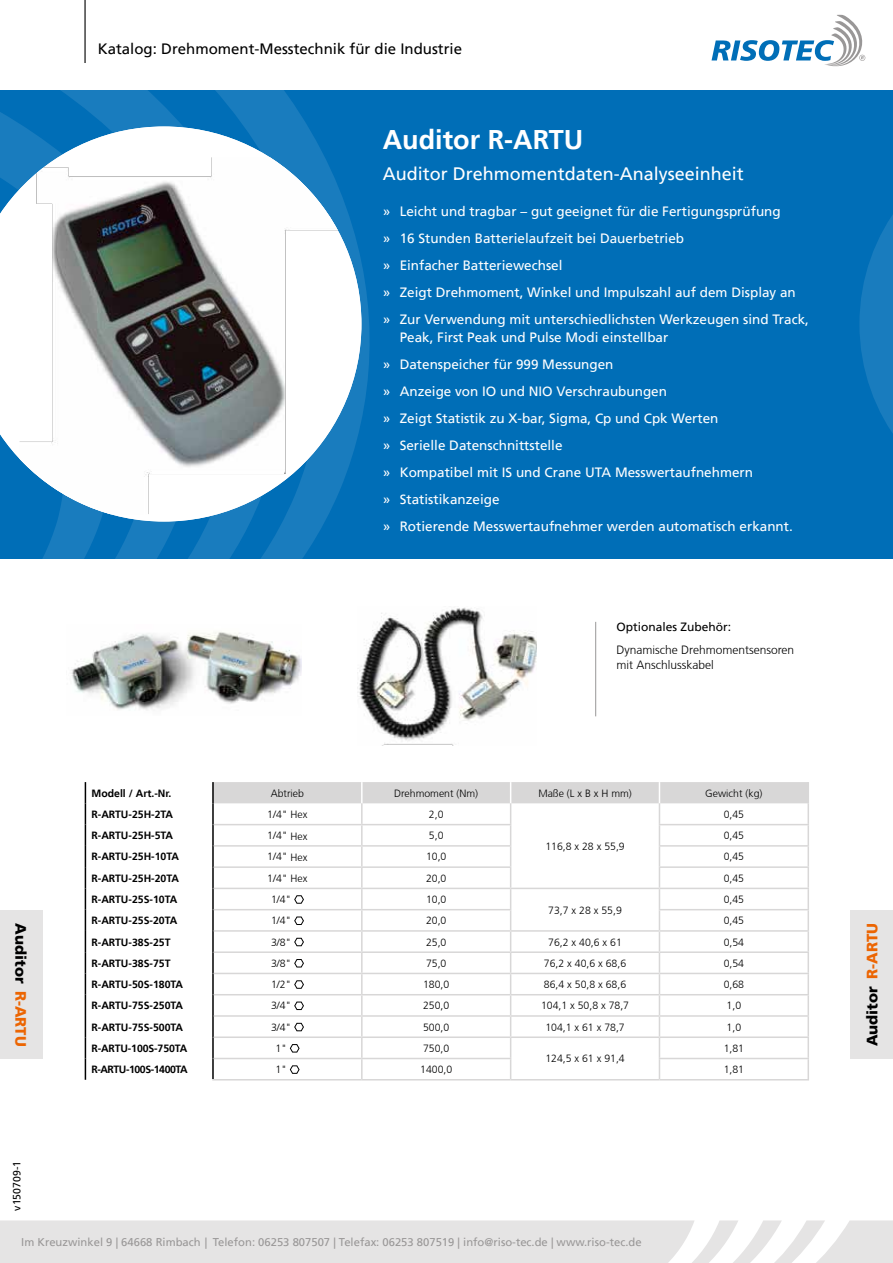
<style>
.page{position:relative;width:893px;height:1263px;background:#fff}
.page>*{position:absolute;margin:0;border:0;box-sizing:border-box;transform-origin:0 0}
.t1{font:700 27px "Frutiger LT";color:#fff}
.t2{font:18px "Frutiger LT";color:#fff}
.t3{font:15px "Frutiger LT";color:#000}
.t4{font:900 15px "Frutiger LT";color:#000}
.t5{font:13.5px/27px "Frutiger LT";color:#fff}
.t6{font:300 12px/14.4px "Frutiger CE";color:#000}
.t7{font:12px "Frutiger LT";color:#000}
.t8{font:11.25px "Frutiger LT";color:#999797}
.t9{font:300 10.5px "Frutiger CE";color:#000}
.t10{font:700 10.5px "Frutiger LT";color:#000}
.t11{font:700 10.5px "Frutiger LT";letter-spacing:-.04em;color:#000}
.t12{font:10.5px "Frutiger LT";color:#000}
.s1{color:#ec6502}
</style>
<div class="page">
<div style="left:0;top:90px;width:893px;height:468px;background:#006eb7"></div>
<svg style="left:0;top:90px;width:370px;height:468px"></svg>
<hr style="left:84px;top:0;width:2px;height:63px;background:#000">
<svg style="left:711px;top:15px;width:154px;height:51px"></svg>
<svg style="left:0;top:1220px;width:893px;height:43px;background:#e8e7e7"></svg>
<svg style="left:859px;top:215px;width:34px;height:218px"></svg>
<div style="left:850px;top:910px;width:43px;height:149px;background:#e5e4e4"></div>
<div style="left:0;top:910px;width:43px;height:149px;background:#e5e4e4"></div>
<svg style="left:0;top:126px;width:361px;height:395px"></svg>
<img style="left:20px;top:157px;width:320px;height:357px">
<img style="left:71px;top:632px;width:231px;height:78px">
<img style="left:357px;top:607px;width:180px;height:138px">
<hr style="left:362px;top:1079px;width:149px;height:1px;background:#d8d7d7">
<hr style="left:659px;top:1079px;width:150px;height:1px;background:#d8d7d7">
<hr style="left:212px;top:803px;width:2px;height:22px;background:#000">
<hr style="left:212px;top:825px;width:2px;height:21px;background:#000">
<hr style="left:212px;top:846px;width:2px;height:21px;background:#000">
<hr style="left:212px;top:867px;width:2px;height:21px;background:#000">
<hr style="left:212px;top:888px;width:2px;height:22px;background:#000">
<hr style="left:212px;top:910px;width:2px;height:21px;background:#000">
<hr style="left:212px;top:931px;width:2px;height:21px;background:#000">
<hr style="left:212px;top:952px;width:2px;height:21px;background:#000">
<hr style="left:212px;top:973px;width:2px;height:22px;background:#000">
<hr style="left:212px;top:995px;width:2px;height:21px;background:#000">
<hr style="left:212px;top:1016px;width:2px;height:21px;background:#000">
<hr style="left:212px;top:1037px;width:2px;height:21px;background:#000">
<svg style="left:85px;top:782px;width:1px;height:298px"></svg>
<hr style="left:212px;top:1058px;width:2px;height:21px;background:#000">
<hr style="left:212px;top:782px;width:2px;height:21px;background:#000">
<hr style="left:511px;top:1079px;width:148px;height:1px;background:#d8d7d7">
<hr style="left:212px;top:1079px;width:150px;height:1px;background:#d8d7d7">
<svg style="left:213px;top:782px;width:596px;height:297px"></svg>
<hr style="left:595px;top:622px;width:1px;height:94px;background:#999797">
<p class="t3" style="left:98px;top:40px;width:366px">Katalog: Drehmoment-Messtechnik für die Industrie</p>
<h1 class="t1" style="left:383px;top:123px;width:202px">Auditor R-ARTU</h1>
<h2 class="t2" style="left:383px;top:163px;width:363px">Auditor Drehmomentdaten-Analyseeinheit</h2>
<p class="t5" style="left:383px;top:198px;width:428px">» Leicht und tragbar – gut geeignet für die Fertigungsprüfung<br>» 16 Stunden Batterielaufzeit bei Dauerbetrieb<br>» Einfacher Batteriewechsel<br>» Zeigt Drehmoment, Winkel und Impulszahl auf dem Display an<br>» Zur Verwendung mit unterschiedlichsten Werkzeugen sind Track,</p>
<p class="t5" style="left:383px;top:324px;width:412px;text-indent:17px">Peak, First Peak und Pulse Modi einstellbar<br>» Datenspeicher für 999 Messungen<br>» Anzeige von IO und NIO Verschraubungen<br>» Zeigt Statistik zu X-bar, Sigma, Cp und Cpk Werten<br>» Serielle Datenschnittstelle<br>» Kompatibel mit IS und Crane UTA Messwertaufnehmern<br>» Statistikanzeige<br>» Rotierende Messwertaufnehmer werden automatisch erkannt.</p>
<p class="t4" style="left:30px;top:923px;width:125px;rotate:90deg">Auditor <span class="s1">R-ARTU</span></p>
<p class="t12" style="left:11px;top:1211px;width:51px;rotate:-90deg">v150709-1</p>
<p class="t7" style="left:617px;top:620px;width:116px">Optionales Zubehör:</p>
<p class="t6" style="left:617px;top:643px;width:179px">Dynamische Drehmomentsensoren mit Anschlusskabel</p>
<p class="t10" style="left:91px;top:787px;width:82px">Modell / Art.-Nr.</p>
<p class="t9" style="left:271px;top:787px;width:35px">Abtrieb</p>
<p class="t9" style="left:394px;top:787px;width:85px">Drehmoment (Nm)</p>
<p class="t9" style="left:538px;top:787px;width:95px">Maße (L x B x H mm)</p>
<p class="t9" style="left:705px;top:787px;width:59px">Gewicht (kg)</p>
<p class="t10" style="left:91px;top:808px;width:83px">R-ARTU-25H-2TA</p>
<p class="t9" style="left:267px;top:808px;width:42px">1/4" Hex</p>
<p class="t9" style="left:429px;top:808px;width:16px">2,0</p>
<p class="t9" style="left:545px;top:840px;width:81px">116,8 x 28 x 55,9</p>
<p class="t9" style="left:724px;top:808px;width:22px">0,45</p>
<p class="t10" style="left:91px;top:829px;width:83px">R-ARTU-25H-5TA</p>
<p class="t9" style="left:267px;top:829px;width:42px">1/4" Hex</p>
<p class="t9" style="left:429px;top:829px;width:16px">5,0</p>
<p class="t9" style="left:724px;top:829px;width:22px">0,45</p>
<p class="t10" style="left:91px;top:851px;width:89px">R-ARTU-25H-10TA</p>
<p class="t9" style="left:267px;top:851px;width:42px">1/4" Hex</p>
<p class="t9" style="left:426px;top:851px;width:22px">10,0</p>
<p class="t9" style="left:724px;top:851px;width:22px">0,45</p>
<p class="t10" style="left:91px;top:872px;width:89px">R-ARTU-25H-20TA</p>
<p class="t9" style="left:267px;top:872px;width:42px">1/4" Hex</p>
<p class="t9" style="left:426px;top:872px;width:22px">20,0</p>
<p class="t9" style="left:724px;top:872px;width:22px">0,45</p>
<p class="t10" style="left:91px;top:893px;width:87px">R-ARTU-25S-10TA</p>
<p class="t9" style="left:271px;top:893px;width:22px">1/4"</p>
<p class="t9" style="left:426px;top:893px;width:22px">10,0</p>
<p class="t9" style="left:548px;top:904px;width:75px">73,7 x 28 x 55,9</p>
<p class="t9" style="left:724px;top:893px;width:22px">0,45</p>
<p class="t10" style="left:91px;top:914px;width:87px">R-ARTU-25S-20TA</p>
<p class="t9" style="left:271px;top:914px;width:22px">1/4"</p>
<p class="t9" style="left:426px;top:914px;width:22px">20,0</p>
<p class="t9" style="left:724px;top:914px;width:22px">0,45</p>
<p class="t10" style="left:91px;top:936px;width:81px">R-ARTU-38S-25T</p>
<p class="t9" style="left:271px;top:936px;width:22px">3/8"</p>
<p class="t9" style="left:426px;top:936px;width:22px">25,0</p>
<p class="t9" style="left:548px;top:936px;width:75px">76,2 x 40,6 x 61</p>
<p class="t9" style="left:724px;top:936px;width:22px">0,54</p>
<p class="t10" style="left:91px;top:957px;width:81px">R-ARTU-38S-75T</p>
<p class="t9" style="left:271px;top:957px;width:22px">3/8"</p>
<p class="t9" style="left:426px;top:957px;width:22px">75,0</p>
<p class="t9" style="left:544px;top:957px;width:84px">76,2 x 40,6 x 68,6</p>
<p class="t9" style="left:724px;top:957px;width:22px">0,54</p>
<p class="t10" style="left:91px;top:978px;width:93px">R-ARTU-50S-180TA</p>
<p class="t9" style="left:271px;top:978px;width:22px">1/2"</p>
<p class="t9" style="left:423px;top:978px;width:28px">180,0</p>
<p class="t9" style="left:544px;top:978px;width:84px">86,4 x 50,8 x 68,6</p>
<p class="t9" style="left:724px;top:978px;width:22px">0,68</p>
<p class="t10" style="left:91px;top:999px;width:93px">R-ARTU-75S-250TA</p>
<p class="t9" style="left:271px;top:1000px;width:22px">3/4"</p>
<p class="t9" style="left:423px;top:999px;width:28px">250,0</p>
<p class="t9" style="left:541px;top:999px;width:90px">104,1 x 50,8 x 78,7</p>
<p class="t9" style="left:727px;top:999px;width:16px">1,0</p>
<p class="t10" style="left:91px;top:1021px;width:93px">R-ARTU-75S-500TA</p>
<p class="t9" style="left:271px;top:1021px;width:22px">3/4"</p>
<p class="t9" style="left:423px;top:1021px;width:28px">500,0</p>
<p class="t9" style="left:545px;top:1021px;width:81px">104,1 x 61 x 78,7</p>
<p class="t9" style="left:727px;top:1021px;width:16px">1,0</p>
<p class="t10" style="left:91px;top:1042px;width:97px">R-ARTU-100S-750TA</p>
<p class="t9" style="left:275px;top:1042px;width:13px">1"</p>
<p class="t9" style="left:423px;top:1042px;width:28px">750,0</p>
<p class="t9" style="left:545px;top:1053px;width:81px">124,5 x 61 x 91,4</p>
<p class="t9" style="left:724px;top:1042px;width:22px">1,81</p>
<p class="t11" style="left:91px;top:1063px;width:98px">R-ARTU-100S-1400TA</p>
<p class="t9" style="left:275px;top:1063px;width:13px">1"</p>
<p class="t9" style="left:420px;top:1063px;width:34px">1400,0</p>
<p class="t9" style="left:724px;top:1063px;width:22px">1,81</p>
<p class="t8" style="left:21px;top:1235px;width:622px">Im Kreuzwinkel 9 | 64668 Rimbach | Telefon: 06253 807507 | Telefax: 06253 807519 | info@riso-tec.de | www.riso-tec.de</p>
<p class="t4" style="left:863px;top:1046px;width:125px;rotate:-90deg">Auditor <span class="s1">R-ARTU</span></p>
</div>
